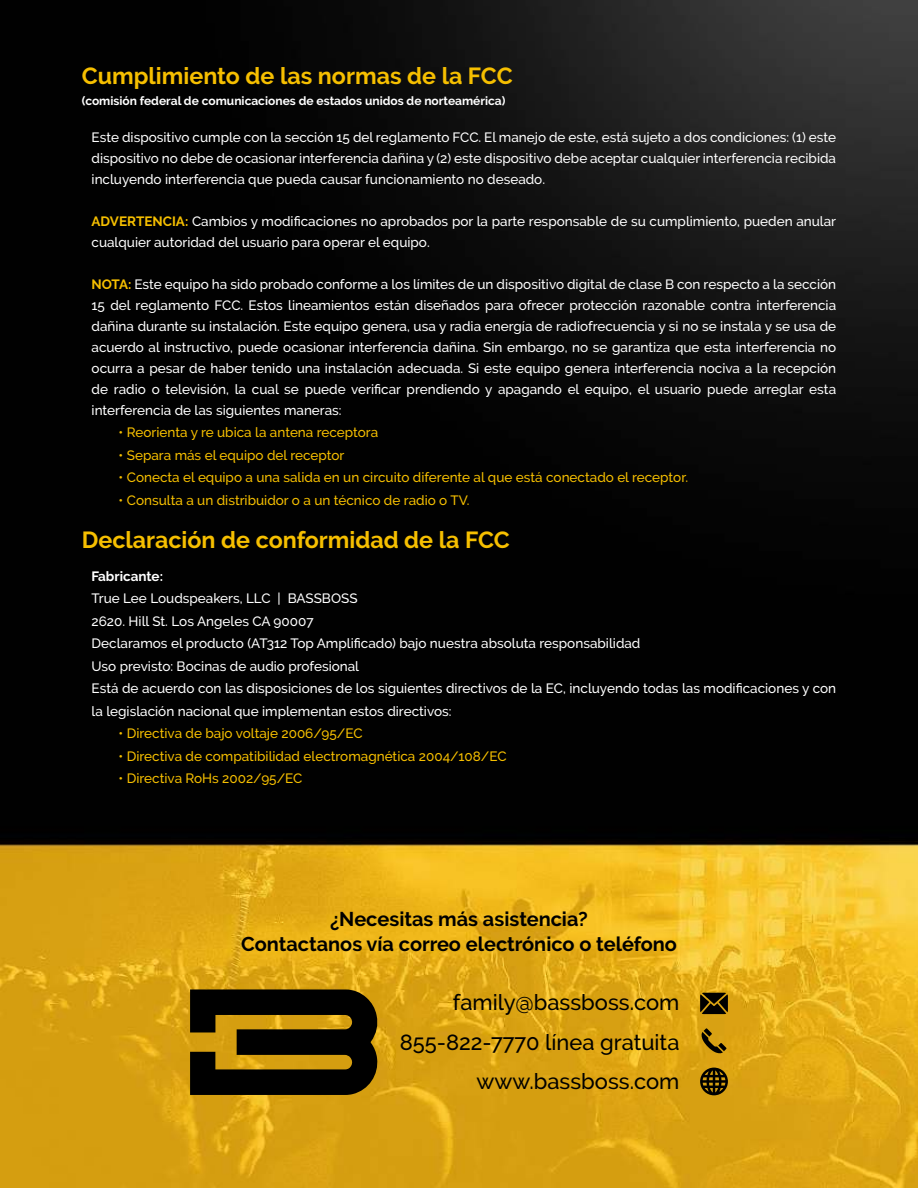
<style>
.page{position:relative;width:918px;height:1188px;background:#fff}
.page>*{position:absolute;margin:0;border:0;box-sizing:border-box;transform-origin:0 0}
.t1{font:700 23.25px "Raleway";color:#f6bf00}
.t2{font:500 21.9px/39.9px "Raleway";color:#000;text-align:right}
.t3{font:700 19.95px/24.9px "Raleway";color:#000;text-align:center}
.t4{font:500 13.5px/21px "Raleway";color:#fff;text-align:justify}
.t5{font:500 13.5px "Raleway";color:#f6bf00}
.t6{font:700 13.5px "Raleway";color:#fff}
.t7{font:700 12px "Raleway";color:#fff}
.s1{font-weight:700;color:#f6bf00}
</style>
<div class="page">
<img style="left:0;top:0;width:918px;height:1188px">
<svg style="left:190px;top:989px;width:189px;height:106px"></svg>
<svg style="left:701px;top:1028px;width:26px;height:26px"></svg>
<svg style="left:700px;top:1068px;width:28px;height:27px"></svg>
<svg style="left:700px;top:993px;width:28px;height:21px"></svg>
<h1 class="t1" style="left:82px;top:63px;width:432px">Cumplimiento de las normas de la FCC</h1>
<p class="t7" style="left:82px;top:95px;width:425px">(comisión federal de comunicaciones de estados unidos de norteamérica)</p>
<p class="t4" style="left:92px;top:127px;width:746px">Este dispositivo cumple con la sección 15 del reglamento FCC. El manejo de este, está sujeto a dos condiciones: (1) este dispositivo no debe de ocasionar interferencia dañina y (2) este dispositivo debe aceptar cualquier interferencia recibida incluyendo interferencia que pueda causar funcionamiento no deseado.</p>
<p class="t4" style="left:92px;top:210px;width:746px"><span class="s1">ADVERTENCIA:</span> Cambios y modificaciones no aprobados por la parte responsable de su cumplimiento, pueden anular cualquier autoridad del usuario para operar el equipo.</p>
<p class="t4" style="left:92px;top:274px;width:746px"><span class="s1">NOTA:</span> Este equipo ha sido probado conforme a los límites de un dispositivo digital de clase B con respecto a la sección 15 del reglamento FCC. Estos lineamientos están diseñados para ofrecer protección razonable contra interferencia dañina durante su instalación. Este equipo genera, usa y radia energía de radiofrecuencia y si no se instala y se usa de acuerdo al instructivo, puede ocasionar interferencia dañina. Sin embargo, no se garantiza que esta interferencia no ocurra a pesar de haber tenido una instalación adecuada. Si este equipo genera interferencia nociva a la recepción de radio o televisión, la cual se puede verificar prendiendo y apagando el equipo, el usuario puede arreglar esta interferencia de las siguientes maneras:</p>
<p class="t5" style="left:119px;top:427px;width:261px">• Reorienta y re ubica la antena receptora</p>
<p class="t5" style="left:119px;top:449px;width:227px">• Separa más el equipo del receptor</p>
<p class="t5" style="left:119px;top:472px;width:571px">• Conecta el equipo a una salida en un circuito diferente al que está conectado el receptor.</p>
<p class="t5" style="left:119px;top:494px;width:353px">• Consulta a un distribuidor o a un técnico de radio o TV.</p>
<h1 class="t1" style="left:82px;top:527px;width:429px">Declaración de conformidad de la FCC</h1>
<p class="t6" style="left:92px;top:568px;width:73px">Fabricante:</p>
<p class="t4" style="left:92px;top:588px;width:746px;line-height:22.5px;text-align:left">True Lee Loudspeakers, LLC | BASSBOSS<br>2620. Hill St. Los Angeles CA 90007<br>Declaramos el producto (AT312 Top Amplificado) bajo nuestra absoluta responsabilidad<br>Uso previsto: Bocinas de audio profesional<br>Está de acuerdo con las disposiciones de los siguientes directivos de la EC, incluyendo todas las modificaciones y con la legislación nacional que implementan estos directivos:</p>
<p class="t5" style="left:119px;top:726px;width:246px">• Directiva de bajo voltaje 2006/95/EC</p>
<p class="t5" style="left:119px;top:748px;width:390px">• Directiva de compatibilidad electromagnética 2004/108/EC</p>
<p class="t5" style="left:119px;top:771px;width:185px">• Directiva RoHs 2002/95/EC</p>
<h3 class="t3" style="left:241px;top:907px;width:437px">¿Necesitas más asistencia?<br>Contactanos vía correo electrónico o teléfono</h3>
<h2 class="t2" style="left:400px;top:984px;width:281px">family@bassboss.com<br>855-822-7770 línea gratuita www.bassboss.com</h2>
</div>
